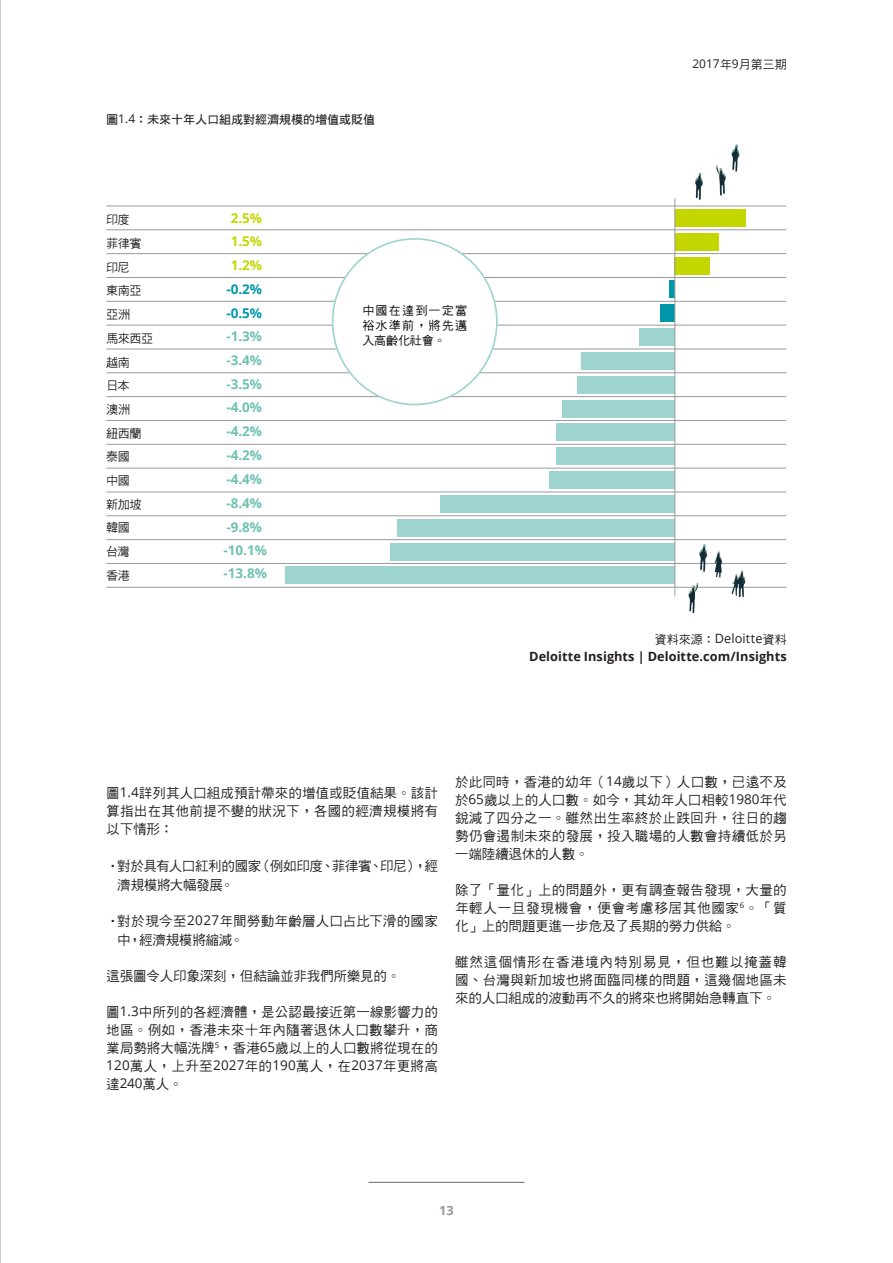
<style>
.page{position:relative;width:893px;height:1263px;background:#fff}
.page>*{position:absolute;margin:0;border:0;box-sizing:border-box;transform-origin:0 0}
.t1{font:13.5px/18px "DF Hei Md HK BF";letter-spacing:.005em;color:#231f20;text-align:justify}
.Y-Axis_Units{font:700 13.5px "Open Sans";color:#6fc2b4}
.t2{font:13.5px/18.8px "DF Hei Md HK BF";letter-spacing:-.025em;color:#231f20}
.Y-Axis_Units-2{font:700 13.5px "Open Sans";color:#c4d600}
.Y-Axis_Units-3{font:700 13.5px "Open Sans";color:#0097a9}
.t3{font:700 12.75px "Open Sans";letter-spacing:.005em;color:#231f20}
.t4{font:12.75px "Open Sans";letter-spacing:.005em;color:#231f20}
.t5{font:700 12.75px "Open Sans";color:#97999b}
.t6{font:12px "DF Hei Md HK BF";letter-spacing:-.035em;color:#231f20}
.body-dropcap{font:12px "DF Hei Bd HK BF";color:#231f20}
.t7{font:12px/15px "DF Hei Md HK BF";letter-spacing:.105em;color:#000;text-align:justify}
.t8{font:12px "Open Sans";color:#231f20}
.s1{font-family:"Open Sans"}
.s2{font-family:"DF Hei Md HK BF"}
.s3{font-family:"DF Hei Md HK BF";font-size:12px}
</style>
<div class="page">
<hr style="left:106px;top:229px;width:680px;height:1px;background:#97999b">
<hr style="left:106px;top:206px;width:680px;height:1px;background:#97999b">
<hr style="left:106px;top:372px;width:680px;height:1px;background:#97999b">
<hr style="left:106px;top:277px;width:680px;height:1px;background:#97999b">
<hr style="left:106px;top:420px;width:680px;height:1px;background:#97999b">
<hr style="left:106px;top:515px;width:680px;height:1px;background:#97999b">
<hr style="left:106px;top:325px;width:680px;height:1px;background:#97999b">
<hr style="left:106px;top:468px;width:680px;height:1px;background:#97999b">
<hr style="left:106px;top:563px;width:680px;height:1px;background:#97999b">
<hr style="left:106px;top:253px;width:680px;height:1px;background:#97999b">
<hr style="left:106px;top:396px;width:680px;height:1px;background:#97999b">
<hr style="left:106px;top:301px;width:680px;height:1px;background:#97999b">
<hr style="left:106px;top:444px;width:680px;height:1px;background:#97999b">
<hr style="left:106px;top:539px;width:680px;height:1px;background:#97999b">
<hr style="left:106px;top:349px;width:680px;height:1px;background:#97999b">
<hr style="left:106px;top:492px;width:680px;height:1px;background:#97999b">
<hr style="left:106px;top:587px;width:680px;height:1px;background:#97999b">
<div style="left:675px;top:209px;width:71px;height:17px;background:#c4d600"></div>
<div style="left:675px;top:233px;width:43px;height:17px;background:#c4d600"></div>
<div style="left:675px;top:257px;width:35px;height:17px;background:#c4d600"></div>
<div style="left:669px;top:281px;width:6px;height:17px;background:#0097a9"></div>
<div style="left:660px;top:305px;width:15px;height:17px;background:#0097a9"></div>
<div style="left:285px;top:567px;width:390px;height:17px;background:#9dd4cf"></div>
<div style="left:550px;top:471px;width:125px;height:17px;background:#9dd4cf"></div>
<div style="left:556px;top:448px;width:119px;height:17px;background:#9dd4cf"></div>
<div style="left:639px;top:329px;width:36px;height:17px;background:#9dd4cf"></div>
<div style="left:581px;top:352px;width:94px;height:17px;background:#9dd4cf"></div>
<div style="left:577px;top:376px;width:98px;height:17px;background:#9dd4cf"></div>
<div style="left:562px;top:400px;width:113px;height:17px;background:#9dd4cf"></div>
<div style="left:557px;top:424px;width:118px;height:17px;background:#9dd4cf"></div>
<div style="left:440px;top:495px;width:235px;height:17px;background:#9dd4cf"></div>
<div style="left:398px;top:519px;width:277px;height:17px;background:#9dd4cf"></div>
<div style="left:390px;top:543px;width:285px;height:17px;background:#9dd4cf"></div>
<hr style="left:675px;top:198px;width:1px;height:398px;background:#97999b">
<div style="left:333px;top:239px;width:164px;height:165px;background:#fff;border-radius:50%"></div>
<img style="left:630px;top:534px;width:145px;height:80px">
<img style="left:688px;top:144px;width:87px;height:63px">
<hr style="left:0;top:0;width:1px;height:1263px;background:#bbbcbc">
<hr style="left:368px;top:1182px;width:156px;height:1px;background:#63666a">
<p class="body-dropcap" style="left:106px;top:113px;width:270px">圖<span class="s1">1.4</span>：未來十年人口組成對經濟規模的增值或貶值</p>
<p class="t6" style="left:106px;top:214px;width:25px">印度</p>
<p class="t6" style="left:106px;top:237px;width:37px">菲律賓</p>
<p class="t6" style="left:106px;top:261px;width:25px">印尼</p>
<p class="t6" style="left:106px;top:285px;width:37px">東南亞</p>
<p class="t6" style="left:106px;top:309px;width:25px">亞洲</p>
<p class="t6" style="left:106px;top:332px;width:48px">馬來西亞</p>
<p class="t6" style="left:106px;top:356px;width:25px">越南</p>
<p class="t6" style="left:106px;top:380px;width:25px">日本</p>
<p class="t6" style="left:106px;top:403px;width:25px">澳洲</p>
<p class="t6" style="left:106px;top:427px;width:37px">紐西蘭</p>
<p class="t6" style="left:106px;top:451px;width:25px">泰國</p>
<p class="t6" style="left:106px;top:474px;width:25px">中國</p>
<p class="t6" style="left:106px;top:498px;width:37px">新加坡</p>
<p class="t6" style="left:106px;top:522px;width:25px">韓國</p>
<p class="t6" style="left:106px;top:546px;width:25px">台灣</p>
<p class="t6" style="left:106px;top:569px;width:25px">香港</p>
<p class="Y-Axis_Units-2" style="left:231px;top:208px;width:33px">2.5%</p>
<p class="Y-Axis_Units-2" style="left:231px;top:232px;width:33px">1.5%</p>
<p class="Y-Axis_Units-2" style="left:231px;top:256px;width:33px">1.2%</p>
<p class="Y-Axis_Units-3" style="left:226px;top:279px;width:37px">-0.2%</p>
<p class="Y-Axis_Units-3" style="left:226px;top:303px;width:37px">-0.5%</p>
<p class="Y-Axis_Units" style="left:226px;top:327px;width:37px">-1.3%</p>
<p class="Y-Axis_Units" style="left:226px;top:351px;width:37px">-3.4%</p>
<p class="Y-Axis_Units" style="left:226px;top:374px;width:37px">-3.5%</p>
<p class="Y-Axis_Units" style="left:226px;top:398px;width:37px">-4.0%</p>
<p class="Y-Axis_Units" style="left:226px;top:422px;width:37px">-4.2%</p>
<p class="Y-Axis_Units" style="left:226px;top:445px;width:37px">-4.2%</p>
<p class="Y-Axis_Units" style="left:226px;top:469px;width:37px">-4.4%</p>
<p class="Y-Axis_Units" style="left:226px;top:494px;width:37px">-8.4%</p>
<p class="Y-Axis_Units" style="left:226px;top:517px;width:37px">-9.8%</p>
<p class="Y-Axis_Units" style="left:223px;top:541px;width:45px">-10.1%</p>
<p class="Y-Axis_Units" style="left:223px;top:564px;width:45px">-13.8%</p>
<p class="t7" style="left:362px;top:302px;width:106px">中國在達到一定富裕水準前，將先邁入高齡化社會。</p>
<p class="t8" style="left:692px;top:55px;width:96px">2017<span class="s2">年</span>9<span class="s2">月第三期</span></p>
<p class="t4" style="left:655px;top:629px;width:133px"><span class="s3">資料來源：</span>Deloitte<span class="s3">資料</span></p>
<p class="t3" style="left:529px;top:647px;width:259px">Deloitte Insights | Deloitte.com/Insights</p>
<p class="t1" style="left:106px;top:784px;width:333px">圖<span class="s1">1.4</span>詳列其人口組成預計帶來的增值或貶值結果。該計算指出在其他前提不變的狀況下，各國的經濟規模將有以下情形：</p>
<p class="t2" style="left:117px;top:856px;width:322px;text-indent:-11px">•對於具有人口紅利的國家（例如印度、菲律賓、印尼），經濟規模將大幅發展。</p>
<p class="t1" style="left:117px;top:912px;width:322px;line-height:18.8px;text-indent:-11px">•對於現今至<span class="s1">2027</span>年間勞動年齡層人口占比下滑的國家中，經濟規模將縮減。</p>
<p class="t1" style="left:106px;top:967px;width:296px">這張圖令人印象深刻，但結論並非我們所樂見的。</p>
<p class="t1" style="left:106px;top:1003px;width:333px">圖<span class="s1">1.3</span>中所列的各經濟體，是公認最接近第一線影響力的地區。例如，香港未來十年內隨著退休人口數攀升，商業局勢將大幅洗牌<sup>5</sup>，香港<span class="s1">65</span>歲以上的人口數將從現在的<span class="s1">120</span>萬人，上升至<span class="s1">2027</span>年的<span class="s1">190</span>萬人，在<span class="s1">2037</span>年更將高達<span class="s1">240</span>萬人。</p>
<p class="t1" style="left:455px;top:773px;width:333px">於此同時，香港的幼年（<span class="s1">14</span>歲以下）人口數，已遠不及於<span class="s1">65</span>歲以上的人口數。如今，其幼年人口相較<span class="s1">1980</span>年代銳減了四分之一。雖然出生率終於止跌回升，往日的趨勢仍會遏制未來的發展，投入職場的人數會持續低於另一端陸續退休的人數。</p>
<p class="t1" style="left:455px;top:881px;width:333px">除了「量化」上的問題外，更有調查報告發現，大量的年輕人一旦發現機會，便會考慮移居其他國家<sup>6</sup>。「質化」上的問題更進一步危及了長期的勞力供給。</p>
<p class="t1" style="left:455px;top:953px;width:333px">雖然這個情形在香港境內特別易見，但也難以掩蓋韓國、台灣與新加坡也將面臨同樣的問題，這幾個地區未來的人口組成的波動再不久的將來也將開始急轉直下。</p>
<p class="t5" style="left:439px;top:1201px;width:16px">13</p>
</div>
